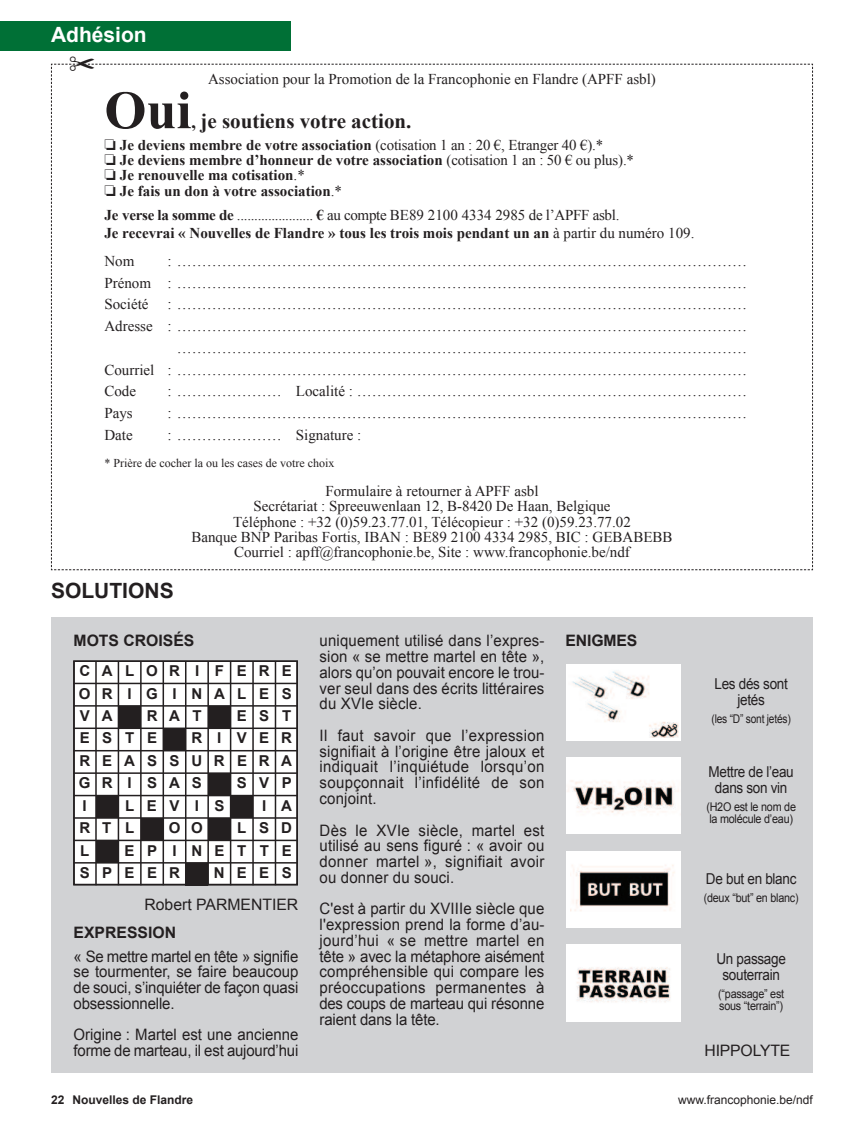
<style>
.page{position:relative;width:864px;height:1136px;background:#fff}
.page>*{position:absolute;margin:0;border:0;box-sizing:border-box;transform-origin:0 0}
.t1{font:700 54px "Times New Roman";color:#231f20}
.t2{font:700 21px "Times New Roman";color:#231f20}
.t3{font:700 21px "Arial";color:#231f20}
.t4{font:700 21px "Arial";color:#fff}
.t5{font:15.75px/15.8px "Arial";color:#231f20;text-align:justify;scale:.95 1}
.t6{font:700 15.75px "Arial";color:#231f20}
.t7{font:15.75px "Arial";color:#231f20}
.t8{font:15px/15.3px "Times New Roman";color:#231f20;text-align:justify}
.t9{font:700 15px/27.8px "Times New Roman";color:#231f20}
.t10{font:15px/24.3px "Times New Roman";letter-spacing:-.02em;color:#231f20}
.t11{font:700 15px/22.4px "Arial";color:#231f20}
.t12{font:15px/15.8px "Arial";letter-spacing:-.02em;color:#231f20;text-align:center;scale:.9 1}
.t13{font:12px/12px "Arial";letter-spacing:-.02em;color:#231f20;scale:.9 1}
.t14{font:12px "Times New Roman";color:#231f20}
.t15{font:12px "Arial";letter-spacing:-.02em;color:#231f20;scale:.85 1}
.t16{font:12px "Arial";color:#231f20}
.t17{font:700 12px "Arial";color:#231f20}
.s1{font-size:18px}
.s2{font-weight:400}
.s3{font-weight:700}
</style>
<div class="page">
<div style="left:0;top:21px;width:291px;height:30px;background:#007036"></div>
<div style="left:51px;top:617px;width:761px;height:454px;background:#d1d2d4"></div>
<div style="left:74px;top:661px;width:223px;height:223px;background:#fff"></div>
<div style="left:96px;top:795px;width:22px;height:22px;background:#231f20"></div>
<div style="left:96px;top:840px;width:22px;height:22px;background:#231f20"></div>
<div style="left:118px;top:705px;width:23px;height:23px;background:#231f20"></div>
<div style="left:141px;top:817px;width:22px;height:23px;background:#231f20"></div>
<div style="left:163px;top:728px;width:23px;height:22px;background:#231f20"></div>
<div style="left:186px;top:862px;width:22px;height:23px;background:#231f20"></div>
<div style="left:208px;top:705px;width:22px;height:23px;background:#231f20"></div>
<div style="left:208px;top:773px;width:22px;height:22px;background:#231f20"></div>
<div style="left:208px;top:817px;width:22px;height:23px;background:#231f20"></div>
<div style="left:230px;top:795px;width:23px;height:22px;background:#231f20"></div>
<hr style="left:95px;top:661px;width:2px;height:224px;background:#231f20">
<hr style="left:118px;top:661px;width:1px;height:224px;background:#231f20">
<hr style="left:140px;top:661px;width:1px;height:224px;background:#231f20">
<hr style="left:162px;top:661px;width:2px;height:224px;background:#231f20">
<hr style="left:185px;top:661px;width:1px;height:224px;background:#231f20">
<hr style="left:207px;top:661px;width:2px;height:224px;background:#231f20">
<hr style="left:230px;top:661px;width:1px;height:224px;background:#231f20">
<hr style="left:252px;top:661px;width:2px;height:224px;background:#231f20">
<hr style="left:274px;top:661px;width:2px;height:224px;background:#231f20">
<hr style="left:73px;top:682px;width:225px;height:2px;background:#231f20">
<hr style="left:73px;top:705px;width:225px;height:1px;background:#231f20">
<hr style="left:73px;top:727px;width:225px;height:2px;background:#231f20">
<hr style="left:73px;top:749px;width:225px;height:2px;background:#231f20">
<hr style="left:73px;top:772px;width:225px;height:1px;background:#231f20">
<hr style="left:73px;top:794px;width:225px;height:2px;background:#231f20">
<hr style="left:73px;top:817px;width:225px;height:1px;background:#231f20">
<hr style="left:73px;top:839px;width:225px;height:2px;background:#231f20">
<hr style="left:73px;top:862px;width:225px;height:1px;background:#231f20">
<div style="left:73px;top:660px;width:225px;height:225px;border:2px solid #231f20"></div>
<div style="left:566px;top:663px;width:114px;height:77px;background:#fff"></div>
<img style="left:572px;top:671px;width:106px;height:66px">
<img style="left:566px;top:757px;width:114px;height:76px">
<div style="left:566px;top:850px;width:114px;height:77px;background:#fff"></div>
<img style="left:570px;top:865px;width:105px;height:47px">
<img style="left:566px;top:944px;width:114px;height:76px">
<svg style="left:51px;top:63px;width:762px;height:507px"></svg>
<h2 class="t4" style="left:51px;top:23px;width:97px">Adhésion</h2>
<p class="t8" style="left:208px;top:71px;width:449px">Association pour la Promotion de la Francophonie en Flandre (APFF asbl)</p>
<h1 class="t1" style="left:104px;top:80px;width:89px">Oui</h1>
<h2 class="t2" style="left:191px;top:109px;width:221px"><span class="s1">,</span> je soutiens votre action.</h2>
<p class="t9" style="left:104px;top:131px;width:500px">□ Je deviens membre de votre association <span class="s2">(cotisation 1 an : 20 €, Etranger 40 €).*</span></p>
<p class="t9" style="left:104px;top:146px;width:531px">□ Je deviens membre d’honneur de votre association <span class="s2">(cotisation 1 an : 50 € ou plus).*</span></p>
<p class="t9" style="left:104px;top:161px;width:202px">□ Je renouvelle ma cotisation<span class="s2">.*</span></p>
<p class="t10" style="left:104px;top:178px;width:516px">□ <span class="s3">Je fais un don à votre association</span>.*<br><span class="s3">Je verse la somme de</span> ...................... <span class="s3">€</span> au compte BE89 2100 4334 2985 de l’APFF asbl.</p>
<p class="t9" style="left:104px;top:219px;width:591px">Je recevrai « Nouvelles de Flandre » tous les trois mois pendant un an <span class="s2">à partir du numéro 109.<br>Nom</span></p>
<p class="t8" style="left:104px;top:250px;width:644px;line-height:21.8px;text-indent:63px">: …………………………………………………………………………………………………… Prénom : …………………………………………………………………………………………………… Société</p>
<p class="t8" style="left:167px;top:297px;width:581px">: ……………………………………………………………………………………………………</p>
<p class="t8" style="left:104px;top:318px;width:644px">Adresse : ……………………………………………………………………………………………………</p>
<p class="t8" style="left:177px;top:340px;width:571px">……………………………………………………………………………………………………</p>
<p class="t8" style="left:104px;top:362px;width:644px">Courriel : ……………………………………………………………………………………………………</p>
<p class="t8" style="left:104px;top:384px;width:33px">Code</p>
<p class="t8" style="left:167px;top:384px;width:581px">: ………………… Localité : ……………………………………………………………………</p>
<p class="t8" style="left:104px;top:405px;width:30px">Pays</p>
<p class="t8" style="left:167px;top:405px;width:581px">: ……………………………………………………………………………………………………</p>
<p class="t8" style="left:104px;top:427px;width:30px">Date</p>
<p class="t8" style="left:167px;top:427px;width:195px">: ………………… Signature :</p>
<p class="t14" style="left:104px;top:456px;width:231px">* Prière de cocher la ou les cases de votre choix</p>
<p class="t8" style="left:191px;top:483px;width:482px;text-align:center">Formulaire à retourner à APFF asbl<br>Secrétariat : Spreeuwenlaan 12, B-8420 De Haan, Belgique<br>Téléphone : +32 (0)59.23.77.01, Télécopieur : +32 (0)59.23.77.02<br>Banque BNP Paribas Fortis, IBAN : BE89 2100 4334 2985, BIC : GEBABEBB Courriel : apff@francophonie.be, Site : www.francophonie.be/ndf</p>
<h2 class="t3" style="left:51px;top:579px;width:124px">SOLUTIONS</h2>
<p class="t6" style="left:74px;top:632px;width:122px">MOTS CROISÉS</p>
<p class="t11" style="left:79px;top:659px;width:13px">C<br>O<br>V<br>E<br>R<br>G<br>I<br>R<br>L<br>S</p>
<p class="t11" style="left:102px;top:659px;width:12px;text-align:justify">A R A S E R</p>
<p class="t11" style="left:102px;top:816px;width:11px">T</p>
<p class="t11" style="left:102px;top:861px;width:12px">P</p>
<p class="t11" style="left:125px;top:659px;width:11px">L<br>I</p>
<p class="t11" style="left:124px;top:727px;width:12px">T<br>A<br>I<br>L<br>L<br>E<br>E</p>
<p class="t11" style="left:146px;top:659px;width:13px;text-align:justify">O G R E S S E</p>
<p class="t11" style="left:147px;top:839px;width:12px">P<br>E</p>
<p class="t11" style="left:169px;top:659px;width:12px">R<br>I<br>A</p>
<p class="t11" style="left:169px;top:749px;width:13px">S<br>A<br>V<br>O<br>I<br>R</p>
<p class="t11" style="left:191px;top:659px;width:13px">I<br>N<br>T<br>R<br>U<br>S<br>I<br>O<br>N</p>
<p class="t11" style="left:214px;top:659px;width:12px">F<br>A</p>
<p class="t11" style="left:214px;top:727px;width:12px">I<br>R</p>
<p class="t11" style="left:214px;top:794px;width:12px">S</p>
<p class="t11" style="left:214px;top:839px;width:12px">E<br>N</p>
<p class="t11" style="left:237px;top:659px;width:12px;text-align:justify">E L E V E S</p>
<p class="t11" style="left:237px;top:816px;width:12px;text-align:justify">L T E</p>
<p class="t11" style="left:259px;top:659px;width:12px">R<br>E<br>S<br>E<br>R<br>V<br>I<br>S<br>T<br>E</p>
<p class="t11" style="left:281px;top:659px;width:12px;text-align:justify">E S T R A P A D E S</p>
<p class="t7" style="left:144px;top:896px;width:155px">Robert PARMENTIER</p>
<p class="t6" style="left:74px;top:923px;width:104px">EXPRESSION</p>
<p class="t5" style="left:74px;top:948px;width:238px">« Se mettre martel en tête » signifie se tourmenter, se faire beaucoup de souci, s’inquiéter de façon quasi obsessionnelle.</p>
<p class="t5" style="left:74px;top:1026px;width:238px">Origine : Martel est une ancienne forme de marteau, il est aujourd’hui</p>
<p class="t5" style="left:319px;top:633px;width:238px">uniquement utilisé dans l’expres&shy;sion « se mettre martel en tête », alors qu’on pouvait encore le trou&shy;ver seul dans des écrits littéraires du XVIe siècle.</p>
<p class="t5" style="left:319px;top:727px;width:238px">Il faut savoir que l’expression signifiait à l’origine être jaloux et indiquait l’inquiétude lorsqu’on soupçonnait l’infidélité de son conjoint.</p>
<p class="t5" style="left:319px;top:822px;width:238px">Dès le XVIe siècle, martel est utilisé au sens figuré : « avoir ou donner martel », signifiait avoir ou donner du souci.</p>
<p class="t5" style="left:319px;top:900px;width:238px">C'est à partir du XVIIIe siècle que l'expression prend la forme d’au&shy;jourd’hui « se mettre martel en tête » avec la métaphore aisément compréhensible qui compare les préoccupations permanentes à des coups de marteau qui résonne raient dans la tête.</p>
<p class="t6" style="left:565px;top:632px;width:73px">ENIGMES</p>
<p class="t12" style="left:714px;top:676px;width:83px">Les dés sont jetés</p>
<p class="t15" style="left:711px;top:712px;width:94px">(les “D” sont jetés)</p>
<p class="t12" style="left:708px;top:763px;width:96px">Mettre de l’eau dans son vin</p>
<p class="t13" style="left:706px;top:800px;width:101px">(H2O est le nom de la molécule d’eau)</p>
<p class="t12" style="left:705px;top:871px;width:102px">De but en blanc</p>
<p class="t15" style="left:703px;top:891px;width:113px">(deux “but” en blanc)</p>
<p class="t12" style="left:716px;top:950px;width:79px">Un passage souterrain</p>
<p class="t13" style="left:718px;top:987px;width:75px">(“passage” est sous “terrain”)</p>
<p class="t7" style="left:704px;top:1041px;width:87px">HIPPOLYTE</p>
<p class="t17" style="left:51px;top:1092px;width:143px">22 Nouvelles de Flandre</p>
<p class="t16" style="left:677px;top:1092px;width:136px">www.francophonie.be/ndf</p>
</div>
